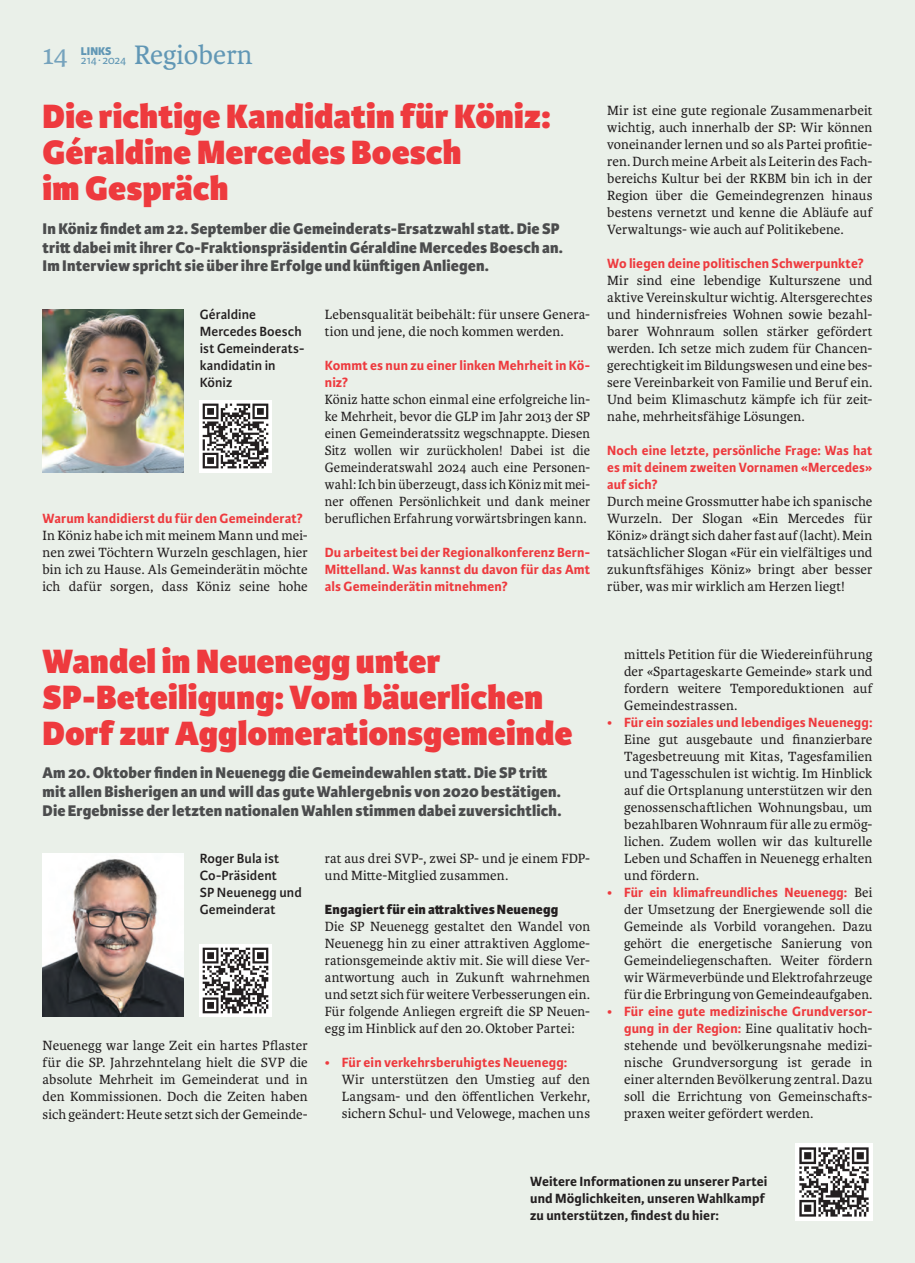
<style>
.page{position:relative;width:915px;height:1263px;background:#fff}
.page>*{position:absolute;margin:0;border:0;box-sizing:border-box;transform-origin:0 0}
.t1{font:800 36px/36px "Karmina Sans";letter-spacing:.005em;color:#ee3a3e}
.t2{font:28.5px "Karmina";color:#6197b5}
.t3{font:28.5px "Karmina";color:#76a3bd}
.t4{font:800 16.5px/18.8px "Karmina Sans";letter-spacing:.005em;color:#4b4c4d}
.t5{font:14.25px/17px "Karmina";letter-spacing:.01em;color:#231f20;text-align:justify}
.t6{font:700 14.25px/17px "Karmina Sans";letter-spacing:.01em;color:#ee3a3e;text-align:justify}
.t7{font:14.25px/17px "Karmina";letter-spacing:.01em;color:#231f20;text-align:justify;scale:.96 1}
.t8{font:600 14.25px/17px "Karmina Sans";letter-spacing:.005em;color:#231f20}
.t9{font:700 14.25px/17px "Karmina Sans";letter-spacing:.01em;color:#231f20}
.t10{font:800 14.25px "Karmina Sans";letter-spacing:.01em;color:#231f20}
.t11{font:12px "Karmina Sans";letter-spacing:-.02em;color:#6197b5}
.t12{font:800 12px "Karmina Sans";color:#6197b5}
.s1{font-family:"Karmina";font-weight:400}
.s2{font-family:"Karmina";font-weight:400;color:#231f20}
.s3{font-family:"Karmina Sans";font-weight:700;color:#ee3a3e}
</style>
<div class="page">
<div style="left:0;top:0;width:914px;height:1263px;background:#eaf0e9"></div>
<img style="left:43px;top:309px;width:141px;height:163px">
<img style="left:43px;top:853px;width:141px;height:163px">
<img style="left:795px;top:1144px;width:77px;height:76px">
<img style="left:199px;top:400px;width:72px;height:72px">
<img style="left:199px;top:945px;width:72px;height:71px">
<h2 class="t2" style="left:134px;top:39px;width:120px">Regiobern</h2>
<h1 class="t1" style="left:43px;top:100px;width:509px">Die richtige Kandidatin für Köniz:<br>Géraldine Mercedes Boesch<br>im Gespräch</h1>
<p class="t4" style="left:43px;top:220px;width:521px">In Köniz findet am 22. September die Gemeinderats-Ersatzwahl statt. Die SP tritt dabei mit ihrer Co-Fraktionspräsidentin Géraldine Mercedes Boesch an.<br>Im Interview spricht sie über ihre Erfolge und künftigen Anliegen.</p>
<h2 class="t3" style="left:43px;top:39px;width:27px">14</h2>
<p class="t12" style="left:81px;top:44px;width:32px">LINKS</p>
<p class="t11" style="left:81px;top:53px;width:47px">214∙ 2024</p>
<p class="t8" style="left:200px;top:306px;width:106px">Géraldine<br>Mercedes Boesch ist Gemeinderats&shy;kandidatin in<br>Köniz</p>
<p class="t6" style="left:43px;top:510px;width:262px">Warum kandidierst du für den Gemeinderat?</p>
<p class="t5" style="left:43px;top:527px;width:267px">In Köniz habe ich mit meinem Mann und mei&shy;nen zwei Töchtern Wurzeln geschlagen, hier bin ich zu Hause. Als Gemeinderätin möchte ich dafür sorgen, dass Köniz seine hohe</p>
<p class="t5" style="left:325px;top:306px;width:267px">Lebensqualität beibehält: für unsere Genera&shy;tion und jene, die noch kommen werden.</p>
<p class="t6" style="left:325px;top:357px;width:267px">Kommt es nun zu einer linken Mehrheit in Kö&shy;niz?</p>
<p class="t7" style="left:325px;top:391px;width:278px">Köniz hatte schon einmal eine erfolgreiche lin&shy;ke Mehrheit, bevor die GLP im Jahr 2013 der SP einen Gemeinderatssitz wegschnappte. Diesen Sitz wollen wir zurückholen! Dabei ist die Gemeinderatswahl 2024 auch eine Personen&shy;wahl: Ich bin überzeugt, dass ich Köniz mit mei&shy;ner offenen Persönlichkeit und dank meiner beruflichen Erfahrung vorwärtsbringen kann.</p>
<p class="t6" style="left:325px;top:544px;width:267px">Du arbeitest bei der Regionalkonferenz Bern-Mittelland. Was kannst du davon für das Amt als Gemeinderätin mitnehmen?</p>
<p class="t5" style="left:607px;top:102px;width:267px">Mir ist eine gute regionale Zusammenarbeit wichtig, auch innerhalb der SP: Wir können voneinander lernen und so als Partei profitie&shy;ren. Durch meine Arbeit als Leiterin des Fach&shy;bereichs Kultur bei der RKBM bin ich in der Region über die Gemeindegrenzen hinaus bestens vernetzt und kenne die Abläufe auf Verwaltungs- wie auch auf Politikebene.</p>
<p class="t6" style="left:607px;top:255px;width:258px">Wo liegen deine politischen Schwerpunkte?</p>
<p class="t5" style="left:607px;top:272px;width:267px">Mir sind eine lebendige Kulturszene und aktive Vereinskultur wichtig. Altersgerechtes und hindernisfreies Wohnen sowie bezahl&shy;barer Wohnraum sollen stärker gefördert werden. Ich setze mich zudem für Chancen&shy;gerechtigkeit im Bildungswesen und eine bes&shy;sere Vereinbarkeit von Familie und Beruf ein.<br>Und beim Klimaschutz kämpfe ich für zeit&shy;nahe, mehrheitsfähige Lösungen.</p>
<p class="t6" style="left:607px;top:442px;width:267px">Noch eine letzte, persönliche Frage: Was hat es mit deinem zweiten Vornamen «Mercedes» auf sich?</p>
<p class="t5" style="left:607px;top:493px;width:267px">Durch meine Grossmutter habe ich spanische Wurzeln. Der Slogan «Ein Mercedes für Köniz» drängt sich daher fast auf (lacht). Mein tatsächlicher Slogan «Für ein vielfältiges und zukunftsfähiges Köniz» bringt aber besser rüber, was mir wirklich am Herzen liegt!</p>
<h1 class="t1" style="left:43px;top:645px;width:531px">Wandel in Neuenegg unter<br>SP-Beteiligung: Vom bäuerlichen<br>Dorf zur Agglomerationsgemeinde</h1>
<p class="t4" style="left:43px;top:764px;width:520px">Am 20. Oktober finden in Neuenegg die Gemeindewahlen statt. Die SP tritt mit allen Bisherigen an und will das gute Wahlergebnis von 2020 bestätigen.<br>Die Ergebnisse der letzten nationalen Wahlen stimmen dabei zuversichtlich.</p>
<p class="t8" style="left:200px;top:850px;width:103px">Roger Bula ist<br>Co-Präsident<br>SP Neuenegg und<br>Gemeinderat</p>
<p class="t5" style="left:43px;top:1037px;width:267px">Neuenegg war lange Zeit ein hartes Pflaster für die SP. Jahrzehntelang hielt die SVP die absolute Mehrheit im Gemeinderat und in den Kommissionen. Doch die Zeiten haben sich geändert: Heute setzt sich der Gemeinde-</p>
<p class="t5" style="left:325px;top:850px;width:267px">rat aus drei SVP-, zwei SP- und je einem FDP&shy;und Mitte-Mitglied zusammen.</p>
<p class="t10" style="left:325px;top:901px;width:235px">Engagiert für ein attraktives Neuenegg</p>
<p class="t5" style="left:325px;top:918px;width:267px">Die SP Neuenegg gestaltet den Wandel von Neuenegg hin zu einer attraktiven Agglome&shy;rationsgemeinde aktiv mit. Sie will diese Ver&shy;antwortung auch in Zukunft wahrnehmen und setzt sich für weitere Verbesserungen ein.<br>Für folgende Anliegen ergreift die SP Neuen&shy;egg im Hinblick auf den 20.Oktober Partei:</p>
<p class="t6" style="left:325px;top:1054px;width:244px"><span class="s1">•</span> Für ein verkehrsberuhigtes Neuenegg:</p>
<p class="t5" style="left:342px;top:1071px;width:250px">Wir unterstützen den Umstieg auf den Langsam- und den öffentlichen Verkehr, sichern Schul- und Velowege, machen uns</p>
<p class="t5" style="left:624px;top:646px;width:250px">mittels Petition für die Wiedereinführung der «Spartageskarte Gemeinde» stark und fordern weitere Temporeduktionen auf Gemeindestrassen.</p>
<p class="t6" style="left:607px;top:714px;width:267px"><span class="s1">•</span> Für ein soziales und lebendiges Neuenegg:</p>
<p class="t5" style="left:624px;top:731px;width:250px">Eine gut ausgebaute und finanzierbare Tagesbetreuung mit Kitas, Tagesfamilien und Tagesschulen ist wichtig. Im Hinblick auf die Ortsplanung unterstützen wir den genossenschaftlichen Wohnungsbau, um bezahlbaren Wohnraum für alle zu ermög&shy;lichen. Zudem wollen wir das kulturelle Leben und Schaffen in Neuenegg erhalten und fördern.</p>
<p class="t6" style="left:607px;top:884px;width:267px"><span class="s1">•</span> Für ein klimafreundliches Neuenegg: <span class="s2">Bei</span></p>
<p class="t5" style="left:624px;top:901px;width:250px">der Umsetzung der Energiewende soll die Gemeinde als Vorbild vorangehen. Dazu gehört die energetische Sanierung von Gemeindeliegenschaften. Weiter fördern wir Wärmeverbünde und Elektrofahrzeuge für die Erbringung von Gemeindeaufgaben.</p>
<p class="t6" style="left:607px;top:1003px;width:267px"><span class="s1">•</span> Für eine gute medizinische Grundversor-</p>
<p class="t5" style="left:624px;top:1020px;width:250px"><span class="s3">gung in der Region:</span> Eine qualitativ hoch&shy;stehende und bevölkerungsnahe medizi&shy;nische Grundversorgung ist gerade in einer alternden Bevölkerung zentral. Dazu soll die Errichtung von Gemeinschafts&shy;praxen weiter gefördert werden.</p>
<p class="t9" style="left:530px;top:1173px;width:239px">Weitere Informationen zu unserer Partei und Möglichkeiten, unseren Wahlkampf zu unterstützen, findest du hier:</p>
</div>
